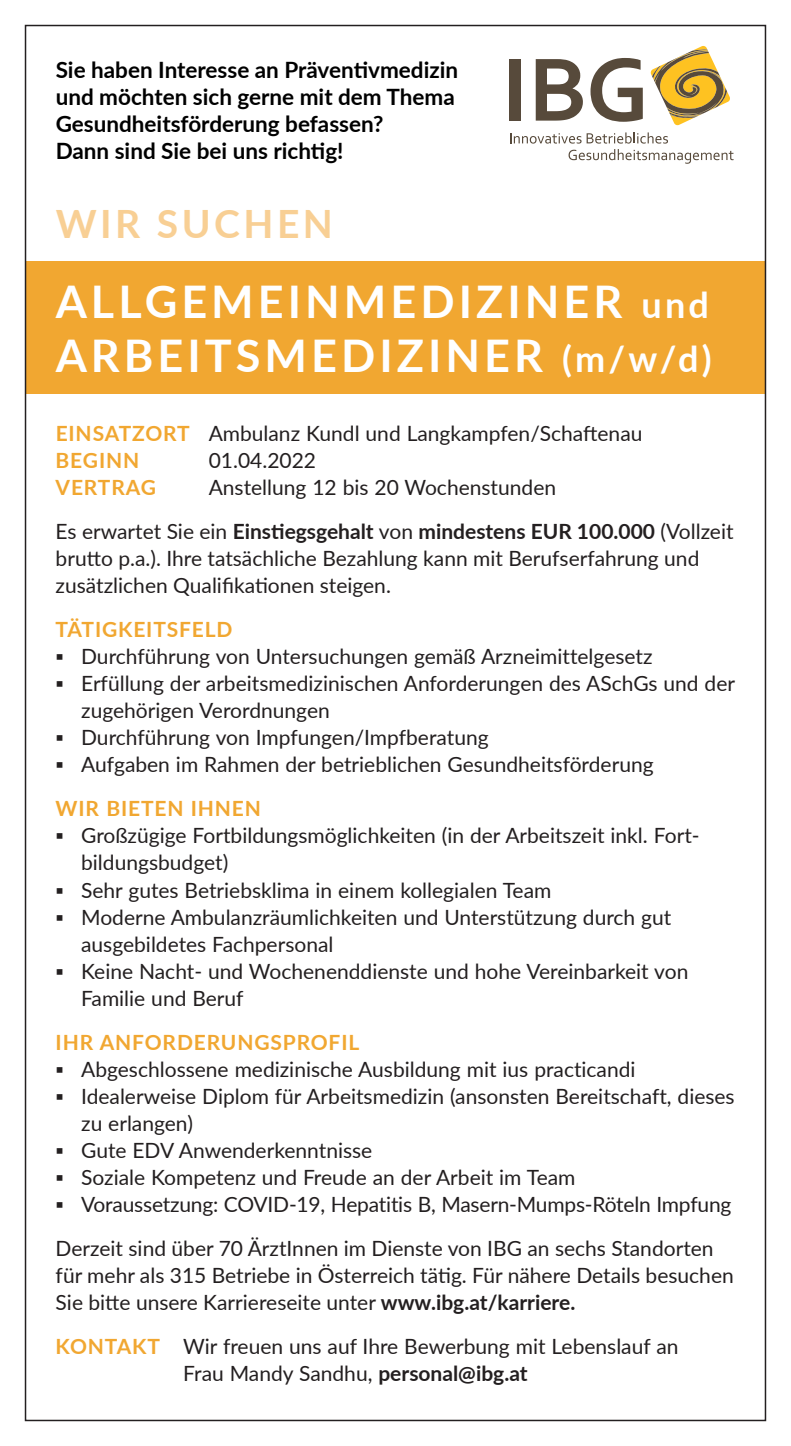
<style>
.page{position:relative;width:791px;height:1446px;background:#fff}
.page>*{position:absolute;margin:0;border:0;box-sizing:border-box;transform-origin:0 0}
.t1{font:700 45px/54px "Lato";letter-spacing:.09em;color:#fff}
.t2{font:700 39px "Lato";letter-spacing:.09em;color:#f8cf94}
.t3{font:700 22.5px/27px "Lato";color:#000}
.t4{font:21px/27px "Lato";color:#231f20}
.t5{font:700 21px "Lato";letter-spacing:.04em;color:#f1a731}
.s1{font-size:36px}
.s2{font-weight:700;color:#f1a731}
.s3{font-weight:700}
</style>
<div class="page">
<div style="left:26px;top:261px;width:739px;height:132px;background:#f1a731"></div>
<svg style="left:650px;top:46px;width:80px;height:80px"></svg>
<div style="left:510px;top:59px;width:11px;height:62px;background:#574a3b"></div>
<svg style="left:536px;top:59px;width:47px;height:62px"></svg>
<svg style="left:590px;top:58px;width:53px;height:64px"></svg>
<svg style="left:510px;top:132px;width:223px;height:32px"></svg>
<p class="t3" style="left:56px;top:55px;width:404px">Sie haben Interesse an Präventivmedizin und möchten sich gerne mit dem Thema Gesundheitsförderung befassen?<br>Dann sind Sie bei uns richtig!</p>
<h2 class="t2" style="left:56px;top:195px;width:279px">WIR SUCHEN</h2>
<h1 class="t1" style="left:56px;top:272px;width:657px">ALLGEMEINMEDIZINER <span class="s1">und<br></span>ARBEITSMEDIZINER <span class="s1">(m/w/d)</span></h1>
<p class="t4" style="left:56px;top:419px;width:588px"><span class="s2">EINSATZORT</span> Ambulanz Kundl und Langkampfen/Schaftenau<br><span class="s2">BEGINN</span></p>
<p class="t4" style="left:209px;top:446px;width:109px">01.04.2022</p>
<p class="t5" style="left:56px;top:472px;width:102px">VERTRAG</p>
<p class="t4" style="left:56px;top:465px;width:679px;line-height:44.1px;text-indent:153px">Anstellung 12 bis 20 Wochenstunden<br>Es erwartet Sie ein <span class="s3">Einstiegsgehalt</span> von <span class="s3">mindestens EUR 100.000</span> (Vollzeit</p>
<p class="t4" style="left:56px;top:544px;width:645px">brutto p.a.). Ihre tatsächliche Bezahlung kann mit Berufserfahrung und zusätzlichen Qualifikationen steigen.</p>
<p class="t5" style="left:56px;top:614px;width:178px">TÄTIGKEITSFELD</p>
<p class="t4" style="left:56px;top:642px;width:598px">▪ Durchführung von Untersuchungen gemäß Arzneimittelgesetz</p>
<p class="t4" style="left:81px;top:669px;width:655px;text-indent:-26px">▪ Erfüllung der arbeitsmedizinischen Anforderungen des ASchGs und der zugehörigen Verordnungen</p>
<p class="t4" style="left:56px;top:723px;width:434px">▪ Durchführung von Impfungen/Impfberatung</p>
<p class="t4" style="left:56px;top:750px;width:599px">▪ Aufgaben im Rahmen der betrieblichen Gesundheitsförderung</p>
<p class="t5" style="left:56px;top:793px;width:207px">WIR BIETEN IHNEN</p>
<p class="t4" style="left:81px;top:821px;width:620px;text-indent:-26px">▪ Großzügige Fortbildungsmöglichkeiten (in der Arbeitszeit inkl. Fort&shy;bildungsbudget)</p>
<p class="t4" style="left:56px;top:875px;width:497px">▪ Sehr gutes Betriebsklima in einem kollegialen Team</p>
<p class="t4" style="left:81px;top:902px;width:592px;text-indent:-26px">▪ Moderne Ambulanzräumlichkeiten und Unterstützung durch gut ausgebildetes Fachpersonal</p>
<p class="t4" style="left:81px;top:956px;width:609px;text-indent:-26px">▪ Keine Nacht- und Wochenenddienste und hohe Vereinbarkeit von<br>Familie und Beruf</p>
<p class="t5" style="left:56px;top:1026px;width:305px">IHR ANFORDERUNGSPROFIL</p>
<p class="t4" style="left:56px;top:1054px;width:581px">▪ Abgeschlossene medizinische Ausbildung mit ius practicandi</p>
<p class="t4" style="left:81px;top:1081px;width:655px;text-indent:-26px">▪ Idealerweise Diplom für Arbeitsmedizin (ansonsten Bereitschaft, dieses zu erlangen)</p>
<p class="t4" style="left:56px;top:1135px;width:318px">▪ Gute EDV Anwenderkenntnisse</p>
<p class="t4" style="left:56px;top:1162px;width:521px">▪ Soziale Kompetenz und Freude an der Arbeit im Team</p>
<p class="t4" style="left:56px;top:1181px;width:677px;line-height:44.1px">▪ Voraussetzung: COVID-19, Hepatitis B, Masern-Mumps-Röteln Impfung<br>Derzeit sind über 70 ÄrztInnen im Dienste von IBG an sechs Standorten</p>
<p class="t4" style="left:56px;top:1260px;width:680px">für mehr als 315 Betriebe in Österreich tätig. Für nähere Details besuchen<br>Sie bitte unsere Karriereseite unter <span class="s3">www.ibg.at/karriere.</span></p>
<p class="t4" style="left:183px;top:1332px;width:497px;text-indent:-128px"><span class="s2">KONTAKT</span> Wir freuen uns auf Ihre Bewerbung mit Lebenslauf an<br>Frau Mandy Sandhu, <span class="s3">personal@ibg.at</span></p>
</div>
